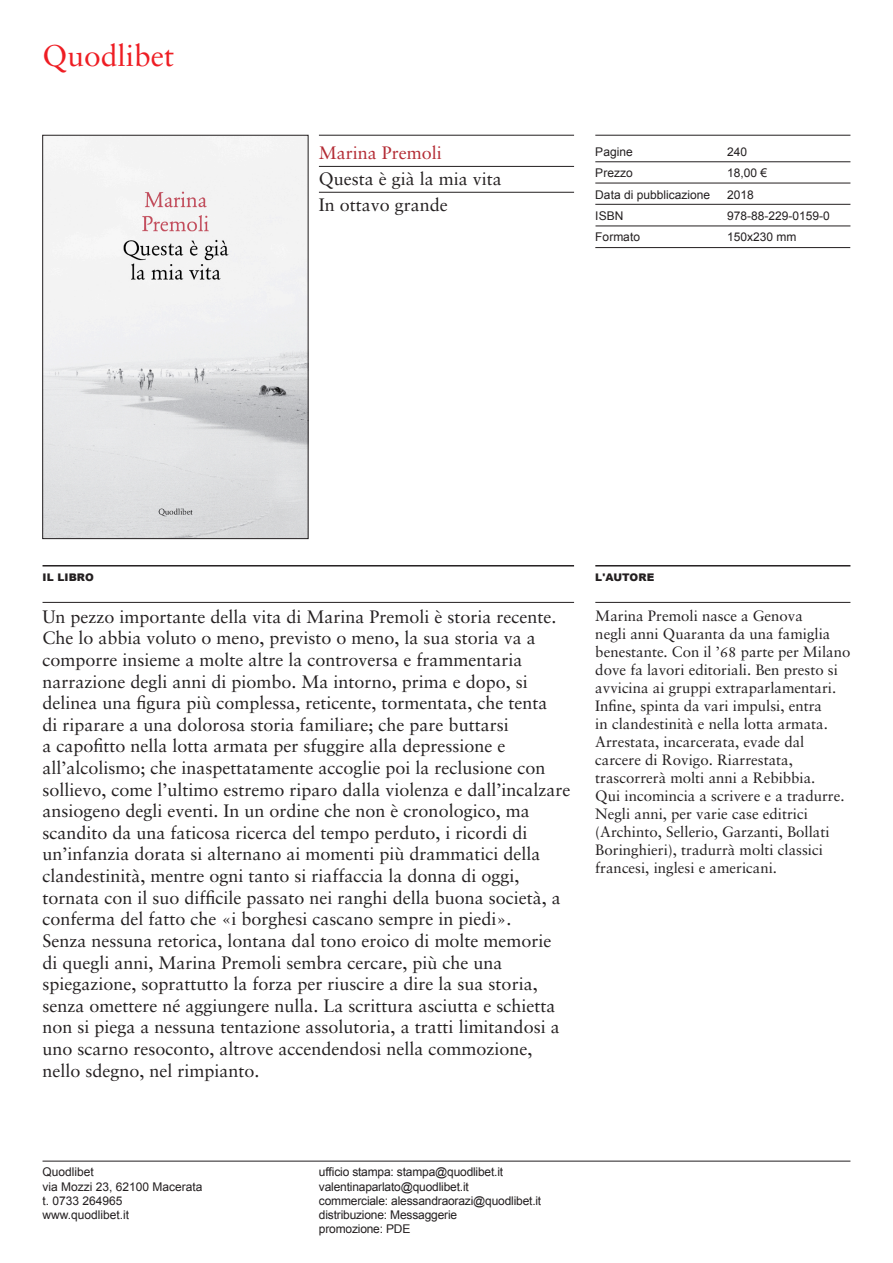
<style>
.page{position:relative;width:893px;height:1263px;background:#fff}
.page>*{position:absolute;margin:0;border:0;box-sizing:border-box;transform-origin:0 0}
.t1{font:30px "Sabon Roman Os F";color:#ee1d23}
.t2{font:18px/21.6px "Sabon Roman Os F";color:#231f20}
.t3{font:18px "Sabon Roman Os F";color:#b32a33}
.t4{font:15px/18px "Sabon Roman Os F";color:#231f20}
.t5{font:12px "Arial";letter-spacing:-.015em;color:#231f20}
.t6{font:900 10.5px "Arial";letter-spacing:.01em;color:#231f20}
</style>
<div class="page">
<hr style="left:43px;top:1161px;width:807px;height:1px;background:#231f20">
<hr style="left:319px;top:135px;width:255px;height:1px;background:#231f20">
<hr style="left:43px;top:565px;width:531px;height:1px;background:#231f20">
<hr style="left:595px;top:565px;width:255px;height:1px;background:#231f20">
<hr style="left:43px;top:602px;width:531px;height:1px;background:#231f20">
<hr style="left:595px;top:602px;width:255px;height:1px;background:#231f20">
<hr style="left:595px;top:135px;width:255px;height:1px;background:#231f20">
<hr style="left:595px;top:162px;width:255px;height:1px;background:#231f20">
<hr style="left:595px;top:183px;width:255px;height:1px;background:#231f20">
<hr style="left:595px;top:204px;width:255px;height:1px;background:#231f20">
<hr style="left:595px;top:226px;width:255px;height:1px;background:#231f20">
<hr style="left:595px;top:247px;width:255px;height:1px;background:#231f20">
<hr style="left:319px;top:166px;width:255px;height:1px;background:#231f20">
<img style="left:45px;top:137px;width:261px;height:400px">
<div style="left:43px;top:135px;width:265px;height:404px;border:1px solid #231f20"></div>
<hr style="left:319px;top:192px;width:255px;height:1px;background:#231f20">
<p class="t1" style="left:43px;top:38px;width:133px">Quodlibet</p>
<p class="t3" style="left:319px;top:142px;width:125px">Marina Premoli</p>
<p class="t2" style="left:319px;top:168px;width:184px">Questa è già la mia vita</p>
<p class="t2" style="left:319px;top:194px;width:131px">In ottavo grande</p>
<p class="t5" style="left:595px;top:144px;width:39px">Pagine</p>
<p class="t5" style="left:595px;top:165px;width:39px">Prezzo</p>
<p class="t5" style="left:595px;top:186px;width:116px">Data di pubblicazione</p>
<p class="t5" style="left:595px;top:208px;width:30px">ISBN</p>
<p class="t5" style="left:595px;top:229px;width:46px">Formato</p>
<p class="t5" style="left:727px;top:144px;width:22px">240</p>
<p class="t5" style="left:727px;top:165px;width:42px">18,00 €</p>
<p class="t5" style="left:727px;top:186px;width:28px">2018</p>
<p class="t5" style="left:727px;top:208px;width:104px">978-88-229-0159-0</p>
<p class="t5" style="left:727px;top:229px;width:71px">150x230 mm</p>
<p class="t6" style="left:43px;top:570px;width:53px">IL LIBRO</p>
<p class="t6" style="left:595px;top:570px;width:60px">L'AUTORE</p>
<p class="t2" style="left:43px;top:606px;width:530px">Un pezzo importante della vita di Marina Premoli è storia recente.<br>Che lo abbia voluto o meno, previsto o meno, la sua storia va a comporre insieme a molte altre la controversa e frammentaria narrazione degli anni di piombo. Ma intorno, prima e dopo, si delinea una figura più complessa, reticente, tormentata, che tenta<br>di riparare a una dolorosa storia familiare; che pare buttarsi<br>a capofitto nella lotta armata per sfuggire alla depressione e all’alcolismo; che inaspettatamente accoglie poi la reclusione con sollievo, come l’ultimo estremo riparo dalla violenza e dall’incalzare ansiogeno degli eventi. In un ordine che non è cronologico, ma scandito da una faticosa ricerca del tempo perduto, i ricordi di un’infanzia dorata si alternano ai momenti più drammatici della clandestinità, mentre ogni tanto si riaffaccia la donna di oggi, tornata con il suo difficile passato nei ranghi della buona società, a conferma del fatto che «i borghesi cascano sempre in piedi».</p>
<p class="t2" style="left:43px;top:930px;width:519px">Senza nessuna retorica, lontana dal tono eroico di molte memorie di quegli anni, Marina Premoli sembra cercare, più che una spiegazione, soprattutto la forza per riuscire a dire la sua storia, senza omettere né aggiungere nulla. La scrittura asciutta e schietta non si piega a nessuna tentazione assolutoria, a tratti limitandosi a uno scarno resoconto, altrove accendendosi nella commozione,</p>
<p class="t2" style="left:43px;top:1059px;width:219px">nello sdegno, nel rimpianto.</p>
<p class="t4" style="left:595px;top:606px;width:257px">Marina Premoli nasce a Genova<br>negli anni Quaranta da una famiglia benestante. Con il ’68 parte per Milano dove fa lavori editoriali. Ben presto si avvicina ai gruppi extraparlamentari.<br>Infine, spinta da vari impulsi, entra<br>in clandestinità e nella lotta armata.<br>Arrestata, incarcerata, evade dal carcere di Rovigo. Riarrestata, trascorrerà molti anni a Rebibbia.<br>Qui incomincia a scrivere e a tradurre.<br>Negli anni, per varie case editrici (Archinto, Sellerio, Garzanti, Bollati Boringhieri), tradurrà molti classici francesi, inglesi e americani.</p>
<p class="t5" style="left:43px;top:1164px;width:53px">Quodlibet</p>
<p class="t5" style="left:43px;top:1178px;width:162px">via Mozzi 23, 62100 Macerata</p>
<p class="t5" style="left:43px;top:1193px;width:82px">t. 0733 264965</p>
<p class="t5" style="left:43px;top:1207px;width:88px">www.quodlibet.it</p>
<p class="t5" style="left:319px;top:1164px;width:186px">ufficio stampa: stampa@quodlibet.it</p>
<p class="t5" style="left:319px;top:1178px;width:151px">valentinaparlato@quodlibet.it</p>
<p class="t5" style="left:319px;top:1193px;width:224px">commerciale: alessandraorazi@quodlibet.it</p>
<p class="t5" style="left:319px;top:1207px;width:140px">distribuzione: Messaggerie</p>
<p class="t5" style="left:319px;top:1221px;width:93px">promozione: PDE</p>
</div>
